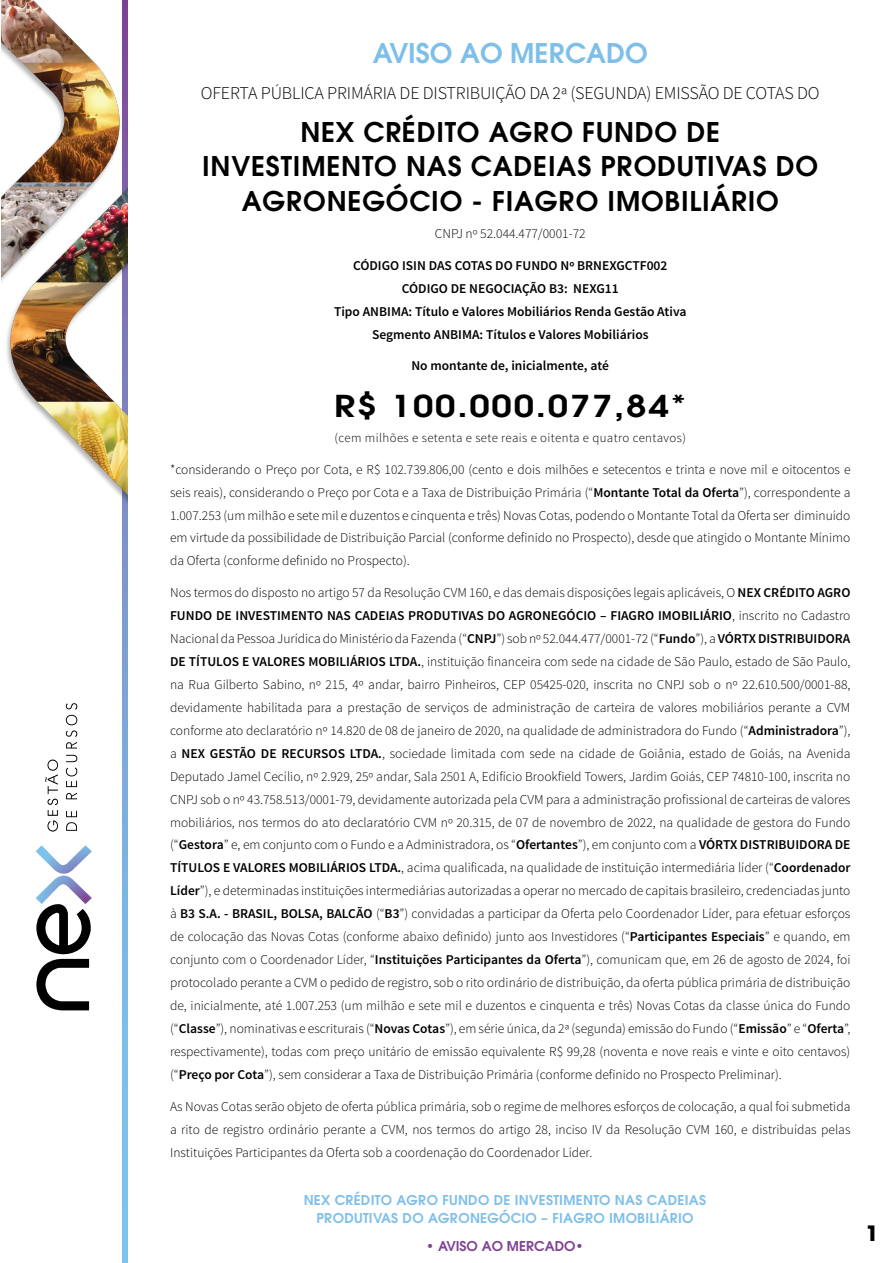
<style>
.page{position:relative;width:893px;height:1263px;background:#fff}
.page>*{position:absolute;margin:0;border:0;box-sizing:border-box;transform-origin:0 0}
.t1{font:600 30px "ITC Avant Garde Pro";letter-spacing:.05em;color:#000;scale:1.21 1}
.t2{font:600 27px/34.3px "ITC Avant Garde Pro";letter-spacing:.03em;color:#000;text-align:center}
.t3{font:600 27px "ITC Avant Garde Pro";color:#7ebfe9}
.t4{font:700 21px "ITC Avant Garde Pro";color:#000}
.t5{font:300 18px "Source Sans Pro";letter-spacing:-.01em;color:#000}
.t6{font:300 13.5px/23px "Source Sans Pro";color:#000;text-align:justify}
.t7{font:600 13.5px/23px "Source Sans Pro";color:#000;text-align:center}
.t8{font:600 13.5px/18px "ITC Avant Garde Pro";letter-spacing:.02em;color:#7ebfe9;text-align:center}
.t9{font:600 13.5px "ITC Avant Garde Pro";color:#7f4494}
.t10{font:300 12.75px "Source Sans Pro";letter-spacing:.03em;color:#000}
.s1{font-weight:600}
</style>
<div class="page">
<svg style="left:123px;top:536px;width:5px;height:727px;background:#7db1df"></svg>
<img style="left:6px;top:317px;width:122px;height:219px">
<img style="left:1px;top:0;width:127px;height:317px">
<svg style="left:36px;top:845px;width:56px;height:165px"></svg>
<svg style="left:45px;top:759px;width:13px;height:72px"></svg>
<svg style="left:66px;top:811px;width:11px;height:20px"></svg>
<svg style="left:66px;top:793px;width:11px;height:6px"></svg>
<svg style="left:66px;top:755px;width:11px;height:32px"></svg>
<svg style="left:66px;top:703px;width:11px;height:45px"></svg>
<h2 class="t3" style="left:373px;top:35px;width:276px">AVISO AO MERCADO</h2>
<h3 class="t5" style="left:201px;top:82px;width:620px">OFERTA PÚBLICA PRIMÁRIA DE DISTRIBUIÇÃO DA 2ª (SEGUNDA) EMISSÃO DE COTAS DO</h3>
<h2 class="t2" style="left:202px;top:114px;width:618px">NEX CRÉDITO AGRO FUNDO DE<br>INVESTIMENTO NAS CADEIAS PRODUTIVAS DO<br>AGRONEGÓCIO - FIAGRO IMOBILIÁRIO</h2>
<p class="t6" style="left:435px;top:222px;width:152px">CNPJ nº 52.044.477/0001-72</p>
<p class="t7" style="left:334px;top:254px;width:354px">CÓDIGO ISIN DAS COTAS DO FUNDO Nº BRNEXGCTF002<br>CÓDIGO DE NEGOCIAÇÃO B3: NEXG11<br>Tipo ANBIMA: Título e Valores Mobiliários Renda Gestão Ativa Segmento ANBIMA: Títulos e Valores Mobiliários</p>
<p class="t7" style="left:411px;top:355px;width:199px">No montante de, inicialmente, até</p>
<h1 class="t1" style="left:334px;top:387px;width:293px">R$ 100.000.077,84*</h1>
<p class="t10" style="left:335px;top:430px;width:353px">(cem milhões e setenta e sete reais e oitenta e quatro centavos)</p>
<p class="t6" style="left:170px;top:458px;width:682px">*considerando o Preço por Cota, e R$ 102.739.806,00 (cento e dois milhões e setecentos e trinta e nove mil e oitocentos e seis reais), considerando o Preço por Cota e a Taxa de Distribuição Primária (“<span class="s1">Montante Total da Oferta</span>”), correspondente a 1.007.253 (um milhão e sete mil e duzentos e cinquenta e três) Novas Cotas, podendo o Montante Total da Oferta ser diminuído em virtude da possibilidade de Distribuição Parcial (conforme definido no Prospecto), desde que atingido o Montante Mínimo da Oferta (conforme definido no Prospecto).</p>
<p class="t6" style="left:170px;top:581px;width:682px">Nos termos do disposto no artigo 57 da Resolução CVM 160, e das demais disposições legais aplicáveis, O <span class="s1">NEX CRÉDITO AGRO FUNDO DE INVESTIMENTO NAS CADEIAS PRODUTIVAS DO AGRONEGÓCIO – FIAGRO IMOBILIÁRIO</span>, inscrito no Cadastro Nacional da Pessoa Jurídica do Ministério da Fazenda (“<span class="s1">CNPJ</span>”) sob nº 52.044.477/0001-72 (“<span class="s1">Fundo</span>”), a <span class="s1">VÓRTX DISTRIBUIDORA DE TÍTULOS E VALORES MOBILIÁRIOS LTDA.</span>, instituição financeira com sede na cidade de São Paulo, estado de São Paulo, na Rua Gilberto Sabino, nº 215, 4º andar, bairro Pinheiros, CEP 05425-020, inscrita no CNPJ sob o nº 22.610.500/0001-88, devidamente habilitada para a prestação de serviços de administração de carteira de valores mobiliários perante a CVM conforme ato declaratório nº 14.820 de 08 de janeiro de 2020, na qualidade de administradora do Fundo (“<span class="s1">Administradora</span>”), a <span class="s1">NEX GESTÃO DE RECURSOS LTDA.</span>, sociedade limitada com sede na cidade de Goiânia, estado de Goiás, na Avenida Deputado Jamel Cecílio, nº 2.929, 25º andar, Sala 2501 A, Edifício Brookfield Towers, Jardim Goiás, CEP 74810-100, inscrita no CNPJ sob o nº 43.758.513/0001-79, devidamente autorizada pela CVM para a administração profissional de carteiras de valores mobiliários, nos termos do ato declaratório CVM nº 20.315, de 07 de novembro de 2022, na qualidade de gestora do Fundo (“<span class="s1">Gestora</span>” e, em conjunto com o Fundo e a Administradora, os “<span class="s1">Ofertantes</span>”), em conjunto com a <span class="s1">VÓRTX DISTRIBUIDORA DE TÍTULOS E VALORES MOBILIÁRIOS LTDA.</span>, acima qualificada, na qualidade de instituição intermediária líder (“<span class="s1">Coordenador Líder</span>”), e determinadas instituições intermediárias autorizadas a operar no mercado de capitais brasileiro, credenciadas junto à <span class="s1">B3 S.A. - BRASIL, BOLSA, BALCÃO</span> (“<span class="s1">B3</span>”) convidadas a participar da Oferta pelo Coordenador Líder, para efetuar esforços de colocação das Novas Cotas (conforme abaixo definido) junto aos Investidores (“<span class="s1">Participantes Especiais</span>” e quando, em conjunto com o Coordenador Líder, “<span class="s1">Instituições Participantes da Oferta</span>”), comunicam que, em 26 de agosto de 2024, foi protocolado perante a CVM o pedido de registro, sob o rito ordinário de distribuição, da oferta pública primária de distribuição de, inicialmente, até 1.007.253 (um milhão e sete mil e duzentos e cinquenta e três) Novas Cotas da classe única do Fundo (“<span class="s1">Classe</span>”), nominativas e escriturais (“<span class="s1">Novas Cotas</span>”), em série única, da 2ª (segunda) emissão do Fundo (“<span class="s1">Emissão</span>” e “<span class="s1">Oferta</span>”, respectivamente), todas com preço unitário de emissão equivalente R$ 99,28 (noventa e nove reais e vinte e oito centavos) (“<span class="s1">Preço por Cota</span>”), sem considerar a Taxa de Distribuição Primária (conforme definido no Prospecto Preliminar).</p>
<p class="t6" style="left:170px;top:1095px;width:682px">As Novas Cotas serão objeto de oferta pública primária, sob o regime de melhores esforços de colocação, a qual foi submetida a rito de registro ordinário perante a CVM, nos termos do artigo 28, inciso IV da Resolução CVM 160, e distribuídas pelas Instituições Participantes da Oferta sob a coordenação do Coordenador Líder.</p>
<p class="t8" style="left:304px;top:1190px;width:404px">NEX CRÉDITO AGRO FUNDO DE INVESTIMENTO NAS CADEIAS<br>PRODUTIVAS DO AGRONEGÓCIO – FIAGRO IMOBILIÁRIO</p>
<p class="t9" style="left:426px;top:1237px;width:159px">• AVISO AO MERCADO•</p>
<h3 class="t4" style="left:866px;top:1219px;width:14px">1</h3>
</div>
